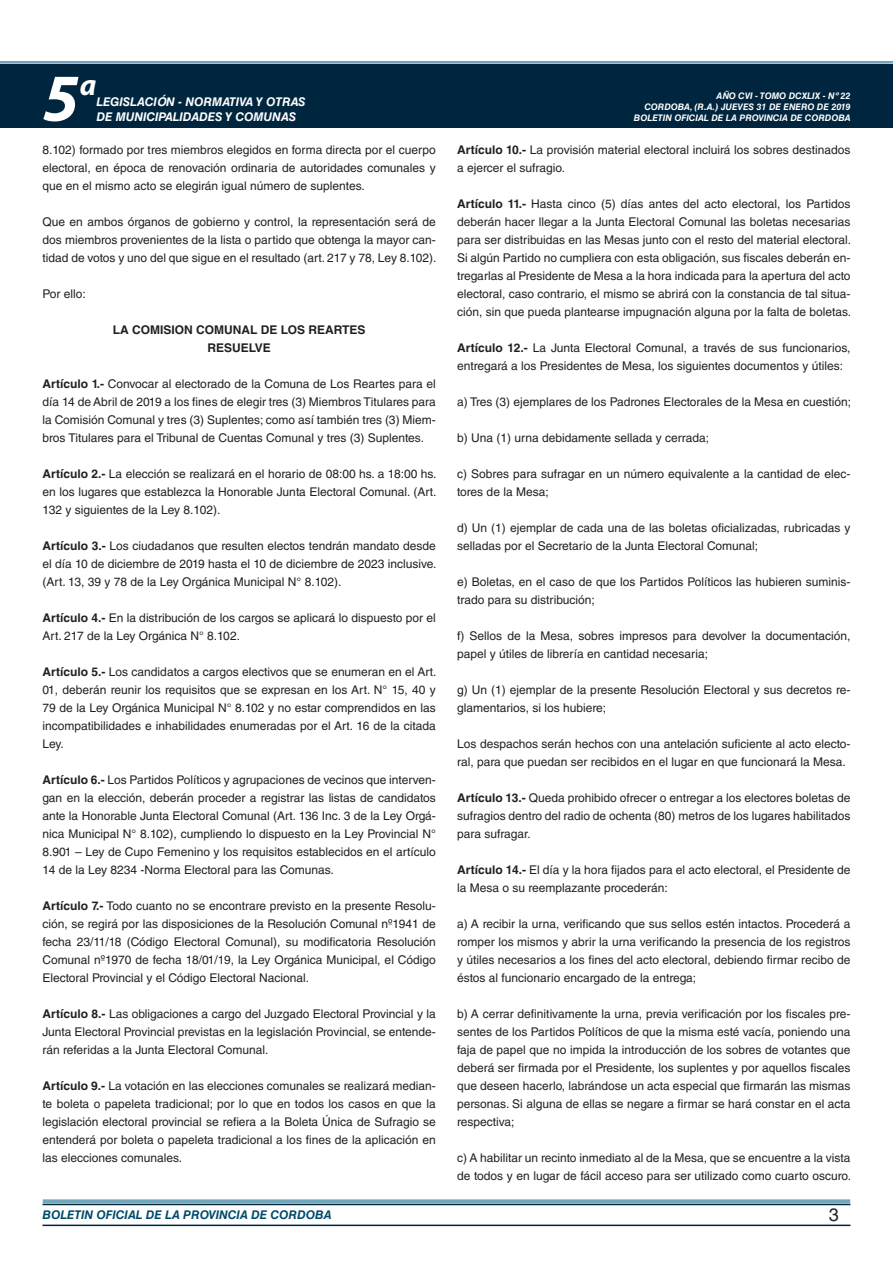
<style>
.page{position:relative;width:893px;height:1263px;background:#fff}
.page>*{position:absolute;margin:0;border:0;box-sizing:border-box;transform-origin:0 0}
.t1{font:italic 700 67.5px "Myriad Pro";color:#fff}
.t2{font:italic 700 30px "Myriad Pro";color:#fff}
.t3{font:18px "Helvetica LT Std";color:#231f20}
.TEXTO_BASE{font:12px/18px "Helvetica LT Std";color:#231f20;text-align:justify}
.t4{font:italic 700 12px "Helvetica LT Std";color:#fff}
.RESUELVE{font:700 12px "Helvetica LT Std";color:#231f20}
.t5{font:italic 700 12px "Helvetica LT Std";color:#004b6c}
.t6{font:italic 700 9px/10.8px "Helvetica LT Std";color:#fff;text-align:right}
.s1{font-weight:700}
</style>
<div class="page">
<div style="left:0;top:61px;width:893px;height:6px;background:#fff;opacity:.75"></div>
<div style="left:0;top:64px;width:893px;height:64px;background:#00263f"></div>
<hr style="left:43px;top:1224px;width:807px;height:2px;background:#00263f">
<div style="left:42px;top:1198px;width:809px;height:8px;background:#fff;opacity:.75"></div>
<h1 class="t1" style="left:43px;top:54px;width:38px">5</h1>
<h2 class="t2" style="left:80px;top:66px;width:18px">a</h2>
<p class="t4" style="left:96px;top:95px;width:211px">LEGISLACIÓN - NORMATIVA Y OTRAS</p>
<p class="t4" style="left:96px;top:109px;width:201px">DE MUNICIPALIDADES Y COMUNAS</p>
<p class="TEXTO_BASE" style="left:43px;top:141px;width:395px">8.102) formado por tres miembros elegidos en forma directa por el cuerpo electoral, en época de renovación ordinaria de autoridades comunales y que en el mismo acto se elegirán igual número de suplentes.</p>
<p class="TEXTO_BASE" style="left:43px;top:213px;width:396px">Que en ambos órganos de gobierno y control, la representación será de dos miembros provenientes de la lista o partido que obtenga la mayor can&shy;tidad de votos y uno del que sigue en el resultado (art. 217 y 78, Ley 8.102).</p>
<p class="TEXTO_BASE" style="left:43px;top:285px;width:45px">Por ello:</p>
<p class="RESUELVE" style="left:113px;top:322px;width:254px">LA COMISION COMUNAL DE LOS REARTES</p>
<p class="RESUELVE" style="left:207px;top:340px;width:65px">RESUELVE</p>
<p class="TEXTO_BASE" style="left:43px;top:375px;width:395px"><span class="s1">Artículo 1.-</span> Convocar al electorado de la Comuna de Los Reartes para el día 14 de Abril de 2019 a los fines de elegir tres (3) Miembros Titulares para la Comisión Comunal y tres (3) Suplentes; como así también tres (3) Miem&shy;bros Titulares para el Tribunal de Cuentas Comunal y tres (3) Suplentes.</p>
<p class="TEXTO_BASE" style="left:43px;top:465px;width:396px"><span class="s1">Artículo 2.-</span> La elección se realizará en el horario de 08:00 hs. a 18:00 hs. en los lugares que establezca la Honorable Junta Electoral Comunal. (Art.<br>132 y siguientes de la Ley 8.102).</p>
<p class="TEXTO_BASE" style="left:43px;top:537px;width:396px"><span class="s1">Artículo 3.-</span> Los ciudadanos que resulten electos tendrán mandato desde el día 10 de diciembre de 2019 hasta el 10 de diciembre de 2023 inclusive. (Art. 13, 39 y 78 de la Ley Orgánica Municipal N° 8.102).</p>
<p class="TEXTO_BASE" style="left:43px;top:609px;width:395px"><span class="s1">Artículo 4.-</span> En la distribución de los cargos se aplicará lo dispuesto por el<br>Art. 217 de la Ley Orgánica N° 8.102.</p>
<p class="TEXTO_BASE" style="left:43px;top:663px;width:396px"><span class="s1">Artículo 5.-</span> Los candidatos a cargos electivos que se enumeran en el Art.<br>01, deberán reunir los requisitos que se expresan en los Art. N° 15, 40 y 79 de la Ley Orgánica Municipal N° 8.102 y no estar comprendidos en las incompatibilidades e inhabilidades enumeradas por el Art. 16 de la citada Ley.</p>
<p class="TEXTO_BASE" style="left:43px;top:771px;width:395px"><span class="s1">Artículo 6.-</span> Los Partidos Políticos y agrupaciones de vecinos que interven&shy;gan en la elección, deberán proceder a registrar las listas de candidatos ante la Honorable Junta Electoral Comunal (Art. 136 Inc. 3 de la Ley Orgá&shy;nica Municipal N° 8.102), cumpliendo lo dispuesto en la Ley Provincial N° 8.901 – Ley de Cupo Femenino y los requisitos establecidos en el artículo 14 de la Ley 8234 -Norma Electoral para las Comunas.</p>
<p class="TEXTO_BASE" style="left:43px;top:897px;width:395px"><span class="s1">Artículo 7.-</span> Todo cuanto no se encontrare previsto en la presente Resolu&shy;ción, se regirá por las disposiciones de la Resolución Comunal nº1941 de fecha 23/11/18 (Código Electoral Comunal), su modificatoria Resolución Comunal nº1970 de fecha 18/01/19, la Ley Orgánica Municipal, el Código Electoral Provincial y el Código Electoral Nacional.</p>
<p class="TEXTO_BASE" style="left:43px;top:1005px;width:395px"><span class="s1">Artículo 8.-</span> Las obligaciones a cargo del Juzgado Electoral Provincial y la Junta Electoral Provincial previstas en la legislación Provincial, se entende&shy;rán referidas a la Junta Electoral Comunal.</p>
<p class="TEXTO_BASE" style="left:43px;top:1077px;width:395px"><span class="s1">Artículo 9.-</span> La votación en las elecciones comunales se realizará median&shy;te boleta o papeleta tradicional; por lo que en todos los casos en que la legislación electoral provincial se refiera a la Boleta Única de Sufragio se entenderá por boleta o papeleta tradicional a los fines de la aplicación en las elecciones comunales.</p>
<p class="t6" style="left:634px;top:91px;width:218px">AÑO CVI - TOMO DCXLIX - Nº 22<br>CORDOBA, (R.A.) JUEVES 31 DE ENERO DE 2019<br>BOLETIN OFICIAL DE LA PROVINCIA DE CORDOBA</p>
<p class="TEXTO_BASE" style="left:457px;top:141px;width:395px"><span class="s1">Artículo 10.-</span> La provisión material electoral incluirá los sobres destinados a ejercer el sufragio.</p>
<p class="TEXTO_BASE" style="left:457px;top:195px;width:396px"><span class="s1">Artículo 11.-</span> Hasta cinco (5) días antes del acto electoral, los Partidos deberán hacer llegar a la Junta Electoral Comunal las boletas necesarias para ser distribuidas en las Mesas junto con el resto del material electoral.<br>Si algún Partido no cumpliera con esta obligación, sus fiscales deberán en&shy;tregarlas al Presidente de Mesa a la hora indicada para la apertura del acto electoral, caso contrario, el mismo se abrirá con la constancia de tal situa&shy;ción, sin que pueda plantearse impugnación alguna por la falta de boletas.</p>
<p class="TEXTO_BASE" style="left:457px;top:339px;width:395px"><span class="s1">Artículo 12.-</span> La Junta Electoral Comunal, a través de sus funcionarios, entregará a los Presidentes de Mesa, los siguientes documentos y útiles:</p>
<p class="TEXTO_BASE" style="left:457px;top:393px;width:395px">a) Tres (3) ejemplares de los Padrones Electorales de la Mesa en cuestión;</p>
<p class="TEXTO_BASE" style="left:457px;top:429px;width:254px">b) Una (1) urna debidamente sellada y cerrada;</p>
<p class="TEXTO_BASE" style="left:457px;top:465px;width:395px">c) Sobres para sufragar en un número equivalente a la cantidad de elec&shy;tores de la Mesa;</p>
<p class="TEXTO_BASE" style="left:457px;top:519px;width:395px">d) Un (1) ejemplar de cada una de las boletas oficializadas, rubricadas y selladas por el Secretario de la Junta Electoral Comunal;</p>
<p class="TEXTO_BASE" style="left:457px;top:573px;width:395px">e) Boletas, en el caso de que los Partidos Políticos las hubieren suminis&shy;trado para su distribución;</p>
<p class="TEXTO_BASE" style="left:457px;top:627px;width:395px">f) Sellos de la Mesa, sobres impresos para devolver la documentación, papel y útiles de librería en cantidad necesaria;</p>
<p class="TEXTO_BASE" style="left:457px;top:681px;width:395px">g) Un (1) ejemplar de la presente Resolución Electoral y sus decretos re&shy;glamentarios, si los hubiere;</p>
<p class="TEXTO_BASE" style="left:457px;top:735px;width:395px">Los despachos serán hechos con una antelación suficiente al acto electo&shy;ral, para que puedan ser recibidos en el lugar en que funcionará la Mesa.</p>
<p class="TEXTO_BASE" style="left:457px;top:789px;width:395px"><span class="s1">Artículo 13.-</span> Queda prohibido ofrecer o entregar a los electores boletas de sufragios dentro del radio de ochenta (80) metros de los lugares habilitados para sufragar.</p>
<p class="TEXTO_BASE" style="left:457px;top:861px;width:395px"><span class="s1">Artículo 14.-</span> El día y la hora fijados para el acto electoral, el Presidente de la Mesa o su reemplazante procederán:</p>
<p class="TEXTO_BASE" style="left:457px;top:915px;width:395px">a) A recibir la urna, verificando que sus sellos estén intactos. Procederá a romper los mismos y abrir la urna verificando la presencia de los registros y útiles necesarios a los fines del acto electoral, debiendo firmar recibo de éstos al funcionario encargado de la entrega;</p>
<p class="TEXTO_BASE" style="left:457px;top:1005px;width:395px">b) A cerrar definitivamente la urna, previa verificación por los fiscales pre&shy;sentes de los Partidos Políticos de que la misma esté vacía, poniendo una faja de papel que no impida la introducción de los sobres de votantes que deberá ser firmada por el Presidente, los suplentes y por aquellos fiscales que deseen hacerlo, labrándose un acta especial que firmarán las mismas personas. Si alguna de ellas se negare a firmar se hará constar en el acta respectiva;</p>
<p class="TEXTO_BASE" style="left:457px;top:1149px;width:395px">c) A habilitar un recinto inmediato al de la Mesa, que se encuentre a la vista de todos y en lugar de fácil acceso para ser utilizado como cuarto oscuro.</p>
<p class="t5" style="left:43px;top:1208px;width:290px">BOLETIN OFICIAL DE LA PROVINCIA DE CORDOBA</p>
<h3 class="t3" style="left:829px;top:1204px;width:12px">3</h3>
</div>
